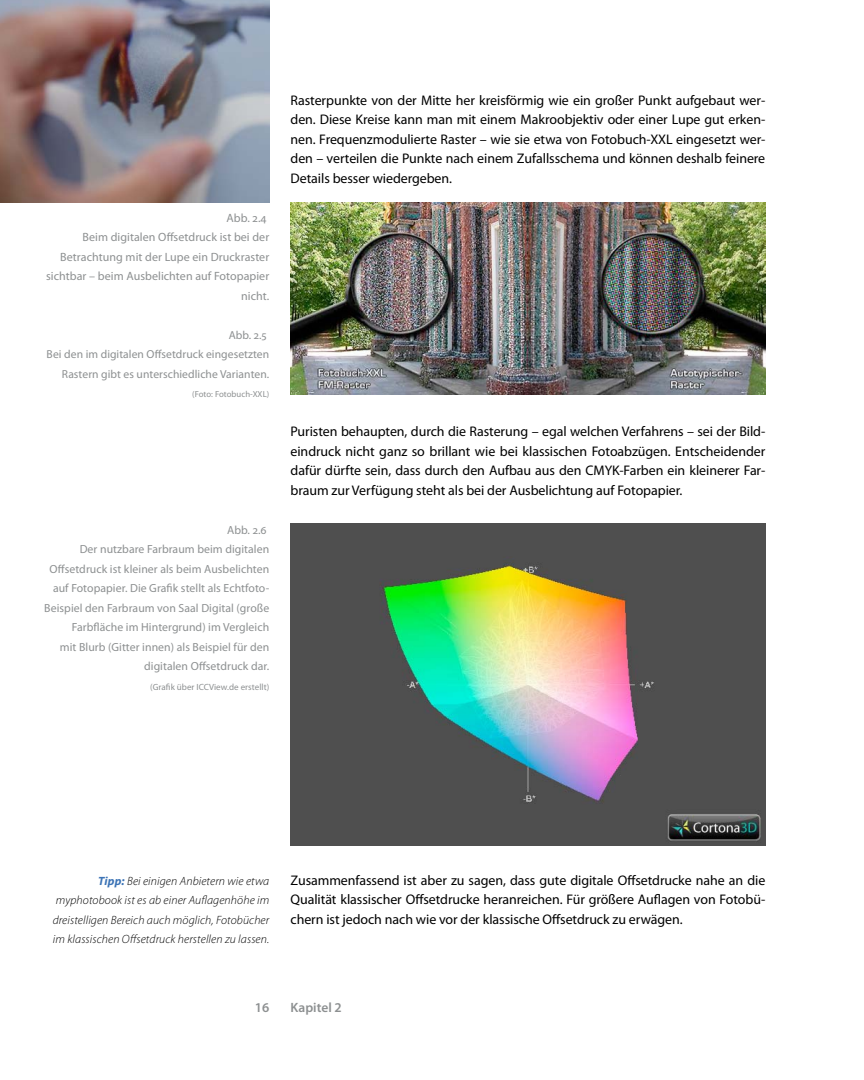
<style>
.page{position:relative;width:864px;height:1080px;background:#fff}
.page>*{position:absolute;margin:0;border:0;box-sizing:border-box;transform-origin:0 0}
.t1{font:13.95px/19.5px "Myriad Pro";letter-spacing:-.005em;color:#000;text-align:justify}
.t2{font:600 13.5px "Myriad Pro";color:#8d9091}
.t3{font:italic 300 12px/19.5px "Myriad Pro";letter-spacing:.01em;color:#000;text-align:justify}
.t4{font:12px/19.5px "Myriad Pro";letter-spacing:.005em;color:#8d9091;text-align:right}
.t5{font:11.85px/19.5px "Myriad Pro";letter-spacing:.005em;color:#8d9091;text-align:right}
.t6{font:11.55px/19.5px "Myriad Pro";letter-spacing:.005em;color:#8d9091;text-align:right}
.t7{font:9px "Myriad Pro";letter-spacing:.005em;color:#8d9091}
.t8{font:8.7px "Myriad Pro";letter-spacing:.005em;color:#8d9091}
.s1{font-weight:700;color:#3c74b6}
</style>
<div class="page">
<img style="left:291px;top:202px;width:474px;height:192px">
<img style="left:0;top:0;width:269px;height:202px">
<img style="left:291px;top:524px;width:474px;height:322px">
<p class="t4" style="left:46px;top:208px;width:225px">Abb. 2.4<br>Beim digitalen Offsetdruck ist bei der<br>Betrachtung mit der Lupe ein Druckraster sichtbar – beim Ausbelichten auf Fotopapier nicht.</p>
<p class="t6" style="left:47px;top:325px;width:224px">Abb. 2.5<br>Bei den im digitalen Offsetdruck eingesetzten<br>Rastern gibt es unterschiedliche Varianten.</p>
<p class="t8" style="left:192px;top:389px;width:79px">(Foto: Fotobuch-XXL)</p>
<p class="t5" style="left:44px;top:520px;width:226px">Abb. 2.6<br>Der nutzbare Farbraum beim digitalen Offsetdruck ist kleiner als beim Ausbelichten auf Fotopapier. Die Grafik stellt als Echtfoto-Beispiel den Farbraum von Saal Digital (große Farbfläche im Hintergrund) im Vergleich<br>mit Blurb (Gitter innen) als Beispiel für den digitalen Offsetdruck dar.</p>
<p class="t7" style="left:150px;top:681px;width:121px">(Grafik über ICCView.de erstellt)</p>
<p class="t1" style="left:291px;top:90px;width:476px">Rasterpunkte von der Mitte her kreisförmig wie ein großer Punkt aufgebaut wer&shy;den. Diese Kreise kann man mit einem Makroobjektiv oder einer Lupe gut erken&shy;nen. Frequenzmodulierte Raster – wie sie etwa von Fotobuch-XXL eingesetzt wer&shy;den – verteilen die Punkte nach einem Zufallsschema und können deshalb feinere Details besser wiedergeben.</p>
<p class="t1" style="left:290px;top:421px;width:476px">Puristen behaupten, durch die Rasterung – egal welchen Verfahrens – sei der Bild&shy;eindruck nicht ganz so brillant wie bei klassischen Fotoabzügen. Entscheidender dafür dürfte sein, dass durch den Aufbau aus den CMYK-Farben ein kleinerer Far&shy;braum zur Verfügung steht als bei der Ausbelichtung auf Fotopapier.</p>
<p class="t3" style="left:53px;top:871px;width:218px;text-indent:46px"><span class="s1">Tipp:</span> Bei einigen Anbietern wie etwa myphotobook ist es ab einer Auflagenhöhe im dreistelligen Bereich auch möglich, Fotobücher im klassischen Offsetdruck herstellen zu lassen.</p>
<p class="t1" style="left:291px;top:870px;width:476px">Zusammenfassend ist aber zu sagen, dass gute digitale Offsetdrucke nahe an die Qualität klassischer Offsetdrucke heranreichen. Für größere Auflagen von Fotobü&shy;chern ist jedoch nach wie vor der klassische Offsetdruck zu erwägen.</p>
<p class="t2" style="left:255px;top:999px;width:16px">16</p>
<p class="t2" style="left:291px;top:999px;width:53px">Kapitel 2</p>
</div>
